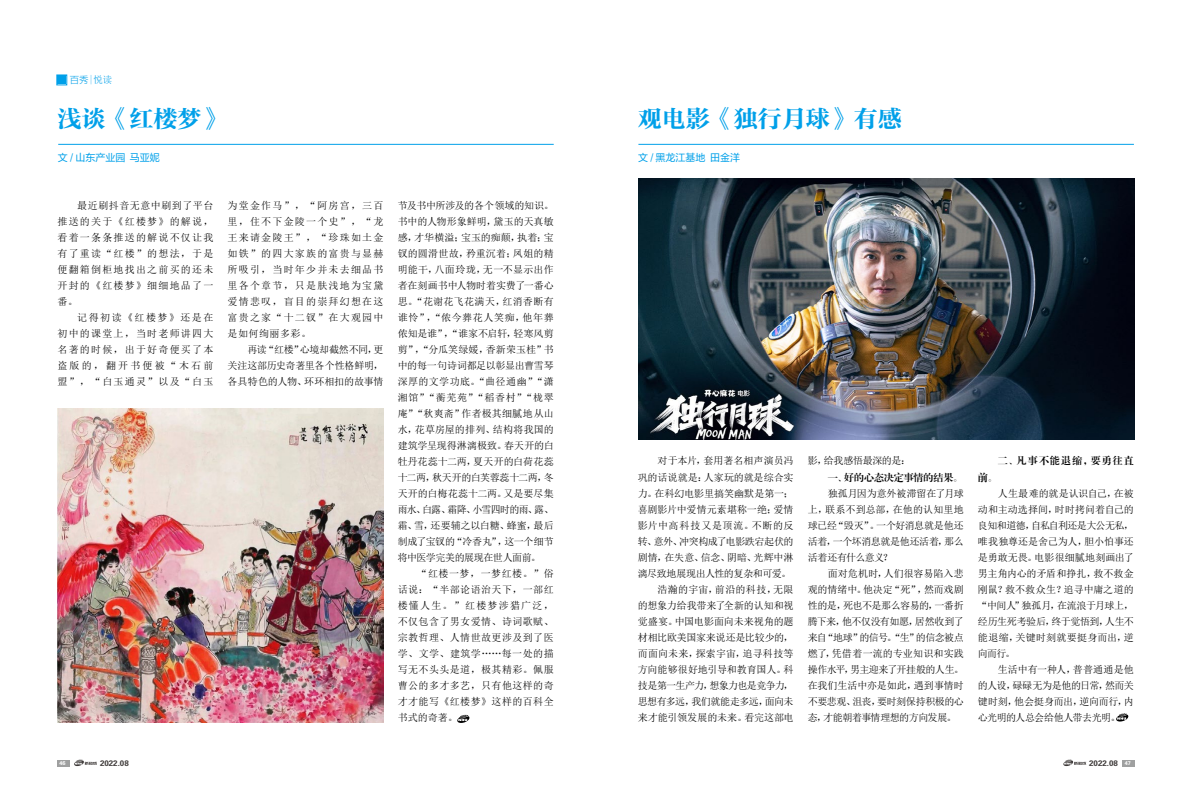
<style>
.page{position:relative;width:1191px;height:808px;background:#fff}
.page>*{position:absolute;margin:0;border:0;box-sizing:border-box;transform-origin:0 0}
.t1{font:24px "FZCYSK GBK1 0";color:#00a0e9}
.t2{font:10px/16px "Sim Sun";letter-spacing:-.005em;color:#000;text-align:justify}
.t3{font:10px "FZLTHJW GB1 0";color:#00a0e9}
.t4{font:10px "FZXBSJW GB1 0";letter-spacing:.005em;color:#000}
.t5{font:10px "FZXBSJW GB1 0";letter-spacing:.13em;color:#000}
.t6{font:10px "Sim Sun";letter-spacing:-.04em;color:#000}
.t7{font:9.4px "Sim Sun";color:#00a0e9}
.t8{font:8px "FZDHTJW GB1 0";color:#3e3a39}
.t9{font:5.5px "FZDHTJW GB1 0";color:#fff}
.s1{font-family:"FZLTXHJW GB1 0"}
.s2{font-size:5.5px;color:#fff}
</style>
<div class="page">
<svg style="left:1063px;top:759px;width:23px;height:7px"></svg>
<svg style="left:74px;top:759px;width:23px;height:7px"></svg>
<div style="left:1122px;top:760px;width:12px;height:6px;background:#9fa0a0"></div>
<div style="left:57px;top:760px;width:12px;height:6px;background:#9fa0a0"></div>
<hr style="left:58px;top:144px;width:496px;height:1px;background:#00a0e9">
<img style="left:57px;top:408px;width:326px;height:315px">
<svg style="left:457px;top:715px;width:12px;height:8px"></svg>
<div style="left:57px;top:76px;width:9px;height:8px;background:#00a0e9"></div>
<div style="left:57px;top:75px;width:10px;height:10px;border:1px solid #00a0e9"></div>
<hr style="left:638px;top:144px;width:495px;height:1px;background:#00a0e9">
<svg style="left:1116px;top:713px;width:12px;height:8px"></svg>
<img style="left:638px;top:178px;width:496px;height:262px">
<p class="t7" style="left:70px;top:75px;width:44px"><span class="s1">百秀</span>|悦读</p>
<h1 class="t1" style="left:57px;top:106px;width:170px">浅谈《红楼梦》</h1>
<h1 class="t1" style="left:637px;top:106px;width:265px">观电影《独行月球》有感</h1>
<p class="t3" style="left:58px;top:152px;width:103px">文 / 山东产业园 马亚妮</p>
<p class="t3" style="left:638px;top:152px;width:103px">文 / 黑龙江基地 田金洋</p>
<p class="t2" style="left:57px;top:198px;width:157px;text-indent:20px">最近刷抖音无意中刷到了平台推送的关于《红楼梦》的解说，看着一条条推送的解说不仅让我有了重读“红楼”的想法，于是便翻箱倒柜地找出之前买的还未开封的《红楼梦》细细地品了一番。</p>
<p class="t2" style="left:57px;top:310px;width:157px;text-indent:20px">记得初读《红楼梦》还是在初中的课堂上，当时老师讲四大名著的时候，出于好奇便买了本盗版的，翻开书便被“木石前盟”，“白玉通灵”以及“白玉</p>
<p class="t2" style="left:228px;top:198px;width:157px">为堂金作马”，“阿房宫，三百里，住不下金陵一个史”，“龙王来请金陵王”，“珍珠如土金如铁”的四大家族的富贵与显赫所吸引，当时年少并未去细品书里各个章节，只是肤浅地为宝黛爱情悲叹，盲目的崇拜幻想在这富贵之家“十二钗”在大观园中是如何绚丽多彩。</p>
<p class="t2" style="left:228px;top:342px;width:157px;text-indent:20px">再读“红楼”心境却截然不同，更关注这部历史奇著里各个性格鲜明，各具特色的人物、环环相扣的故事情</p>
<p class="t2" style="left:398px;top:198px;width:157px">节及书中所涉及的各个领域的知识。书中的人物形象鲜明，黛玉的天真敏感，才华横溢；宝玉的痴颠，执着；宝钗的圆滑世故，矜重沉着；凤姐的精明能干，八面玲珑，无一不显示出作者在刻画书中人物时着实费了一番心思。“花谢花飞花满天，红消香断有谁怜”，“侬今葬花人笑痴，他年葬侬知是谁”，“谁家不启轩，轻寒风剪剪”，“分瓜笑绿媛，香新荣玉桂”书中的每一句诗词都足以彰显出曹雪琴深厚的文学功底。“曲径通幽”“潇湘馆”“蘅芜苑”“稻香村”“栊翠庵”“秋爽斋”作者极其细腻地从山水，花草房屋的排列、结构将我国的建筑学呈现得淋漓极致。春天开的白牡丹花蕊十二两，夏天开的白荷花蕊十二两，秋天开的白芙蓉蕊十二两，冬天开的白梅花蕊十二两。又是要尽集雨水、白露、霜降、小雪四时的雨、露、霜、雪，还要辅之以白糖、蜂蜜，最后制成了宝钗的“冷香丸”，这一个细节将中医学完美的展现在世人面前。</p>
<p class="t2" style="left:398px;top:566px;width:157px;text-indent:20px">“红楼一梦，一梦红楼。”俗话说：“半部论语治天下，一部红楼懂人生。”红楼梦涉猎广泛，不仅包含了男女爱情、诗词歌赋、宗教哲理、人情世故更涉及到了医学、文学、建筑学……每一处的描写无不头头是道，极其精彩。佩服曹公的多才多艺，只有他这样的奇才才能写《红楼梦》这样的百科全书式的奇著。</p>
<p class="t2" style="left:637px;top:453px;width:157px;text-align:right">对于本片，套用著名相声演员冯<br>巩的话说就是：人家玩的就是综合实力。在科幻电影里搞笑幽默是第一；喜剧影片中爱情元素堪称一绝；爱情影片中高科技又是顶流。不断的反转、意外、冲突构成了电影跌宕起伏的剧情，在失意、信念、阴暗、光辉中淋漓尽致地展现出人性的复杂和可爱。浩瀚的宇宙，前沿的科技，无限<br>的想象力给我带来了全新的认知和视觉盛宴。中国电影面向未来视角的题材相比欧美国家来说还是比较少的，而面向未来，探索宇宙，追寻科技等方向能够很好地引导和教育国人。科技是第一生产力，想象力也是竞争力，思想有多远，我们就能走多远，面向未来才能引领发展的未来。看完这部电</p>
<p class="t6" style="left:808px;top:456px;width:105px">影，给我感悟最深的是：</p>
<p class="t4" style="left:827px;top:471px;width:137px">一、好的心态决定事情的结果。</p>
<p class="t2" style="left:808px;top:485px;width:157px;text-indent:20px">独孤月因为意外被滞留在了月球上，联系不到总部，在他的认知里地球已经“毁灭”。一个好消息就是他还活着，一个坏消息就是他还活着，那么活着还有什么意义？</p>
<p class="t2" style="left:808px;top:565px;width:157px;text-indent:20px">面对危机时，人们很容易陷入悲观的情绪中。他决定“死”，然而戏剧性的是，死也不是那么容易的，一番折腾下来，他不仅没有如愿，居然收到了来自“地球”的信号。“生”的信念被点燃了，凭借着一流的专业知识和实践操作水平，男主迎来了开挂般的人生。在我们生活中亦是如此，遇到事情时不要悲观、沮丧，要时刻保持积极的心态，才能朝着事情理想的方向发展。</p>
<p class="t5" style="left:997px;top:455px;width:138px">二、凡事不能退缩，要勇往直</p>
<p class="t4" style="left:978px;top:471px;width:21px">前。</p>
<p class="t2" style="left:978px;top:485px;width:157px;text-indent:20px">人生最难的就是认识自己，在被动和主动选择间，时时拷问着自己的良知和道德，自私自利还是大公无私，唯我独尊还是舍己为人，胆小怕事还是勇敢无畏。电影很细腻地刻画出了男主角内心的矛盾和挣扎，救不救金刚鼠？救不救众生？追寻中庸之道的“中间人”独孤月，在流浪于月球上，经历生死考验后，终于觉悟到，人生不能退缩，关键时刻就要挺身而出，逆向而行。</p>
<p class="t2" style="left:978px;top:661px;width:157px;text-indent:20px">生活中有一种人，普普通通是他的人设，碌碌无为是他的日常，然而关键时刻，他会挺身而出，逆向而行，内心光明的人总会给他人带去光明。</p>
<p class="t9" style="left:60px;top:760px;width:8px">46</p>
<p class="t8" style="left:100px;top:759px;width:30px">2022.08</p>
<p class="t8" style="left:1089px;top:759px;width:43px">2022.08 <span class="s2">47</span></p>
</div>
